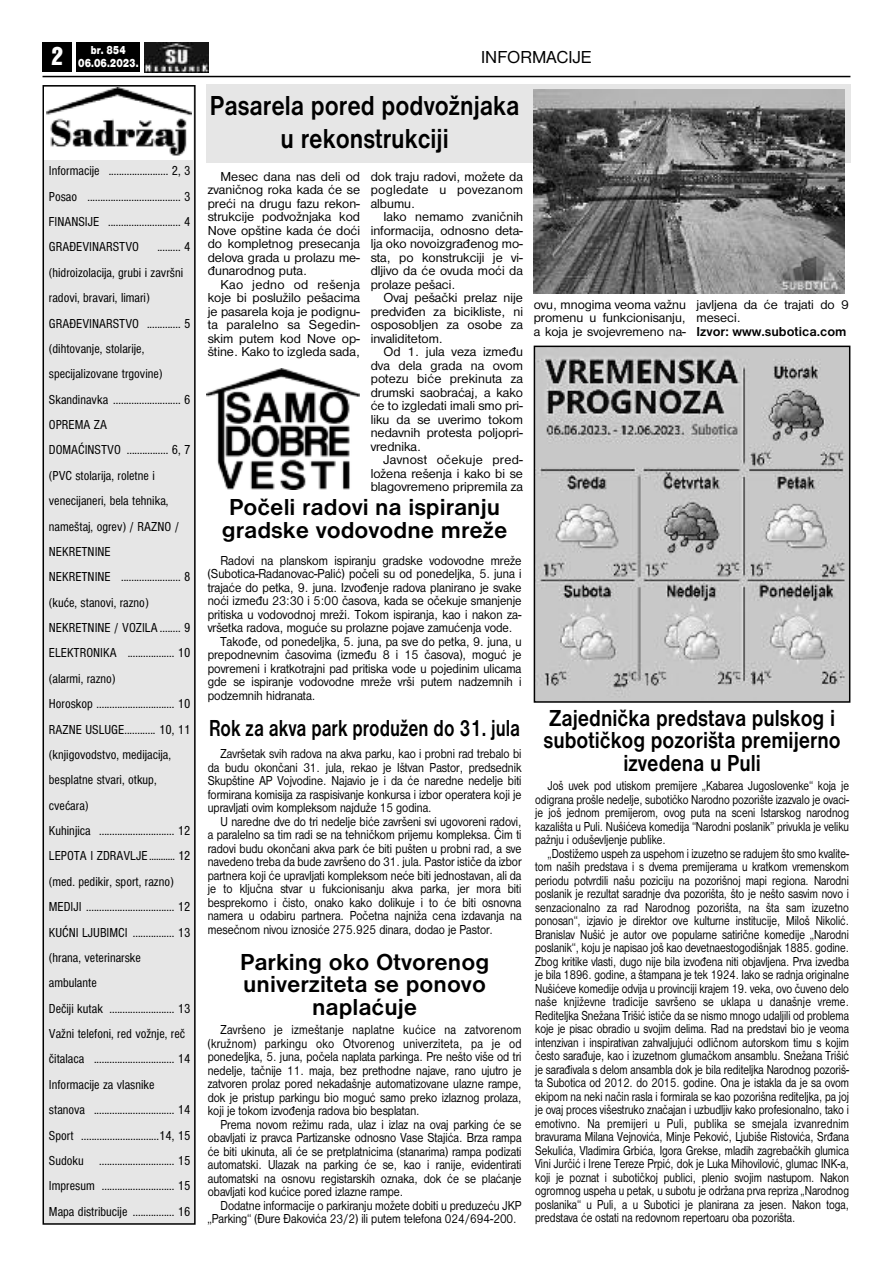
<style>
.page{position:relative;width:893px;height:1263px;background:#fff}
.page>*{position:absolute;margin:0;border:0;box-sizing:border-box;transform-origin:0 0}
.t1{font:700 28.5px/33px "Nimbus San DEE";color:#000;text-align:center;scale:.85 1}
.t2{font:27px "Nimbus San DEE Blac Cond";color:#fff}
.t3{font:700 24px/22.5px "Nimbus San DEE";color:#000;text-align:center}
.t4{font:700 24px/22.5px "Nimbus San DEE";color:#000;text-align:center;scale:.85 1}
.t5{font:700 24px "Nimbus San DEE";color:#000;scale:.75 1}
.t6{font:18px "Nimbus San DEE";color:#000}
.t7{font:13.5px/13.5px "Nimbus San DEE";color:#000;text-align:justify;scale:.8 1}
.t8{font:13.5px/13.5px "Nimbus San DEE";color:#000;text-align:justify;scale:.85 1}
.t9{font:condensed 13.5px/25.3px "Nimbus San DEE";color:#000;text-align:justify}
.t10{font:13.5px/13.5px "Nimbus San DEE";color:#000;text-align:justify}
.t11{font:13.5px "Nimbus San DEE";color:#000;scale:.9 1}
.t12{font:700 13.5px "Nimbus San DEE";color:#000}
.t13{font:12px/13.5px "Nimbus San DEE Blac";color:#fff;text-align:center;scale:.8 1}
</style>
<div class="page">
<div style="left:43px;top:86px;width:152px;height:1138px;background:#e6e6e6"></div>
<div style="left:43px;top:85px;width:153px;height:1140px;border:2px solid #000"></div>
<hr style="left:43px;top:76px;width:807px;height:1px;background:#000">
<div style="left:43px;top:43px;width:29px;height:29px;background:#000"></div>
<div style="left:77px;top:43px;width:63px;height:29px;background:#000"></div>
<img style="left:145px;top:43px;width:63px;height:29px">
<img style="left:206px;top:369px;width:153px;height:120px">
<img style="left:537px;top:349px;width:310px;height:351px">
<div style="left:534px;top:346px;width:316px;height:357px;border:2px solid #000"></div>
<div style="left:45px;top:87px;width:148px;height:72px;background:#fff"></div>
<img style="left:46px;top:87px;width:145px;height:69px">
<div style="left:206px;top:85px;width:644px;height:78px;background:#e6e6e6"></div>
<img style="left:534px;top:90px;width:311px;height:204px">
<h2 class="t2" style="left:52px;top:40px;width:13px">2</h2>
<p class="t13" style="left:78px;top:43px;width:77px">br. 854<br>06.06.2023.</p>
<h3 class="t6" style="left:481px;top:47px;width:112px">INFORMACIJE</h3>
<p class="t9" style="left:49px;top:158px;width:143px">Informacije ....................... 2, 3<br>Posao .................................... 3<br>FINANSIJE ............................ 4<br>GRAĐEVINARSTVO</p>
<p class="t9" style="left:49px;top:234px;width:143px;text-align:left;text-indent:108px">......... 4 (hidroizolacija, grubi i završni radovi, bravari, limari)<br>GRAĐEVINARSTVO ............. 5 (dihtovanje, stolarije, specijalizovane trgovine)<br>Skandinavka .......................... 6<br>OPREMA ZA<br>DOMAĆINSTVO ................ 6, 7 (PVC stolarija, roletne i venecijaneri, bela tehnika, nameštaj, ogrev) / RAZNO /<br>NEKRETNINE<br>NEKRETNINE ....................... 8 (kuće, stanovi, razno)<br>NEKRETNINE / VOZILA ........ 9<br>ELEKTRONIKA .................. 10 (alarmi, razno)<br>Horoskop .............................. 10<br>RAZNE USLUGE............ 10, 11 (knjigovodstvo, medijacija, besplatne stvari, otkup, cvećara)<br>Kuhinjica ............................. 12<br>LEPOTA I ZDRAVLJE ........... 12 (med. pedikir, sport, razno)<br>MEDIJI .................................. 12<br>KUĆNI LJUBIMCI ................ 13 (hrana, veterinarske ambulante<br>Dečiji kutak ......................... 13<br>Važni telefoni, red vožnje, reč čitalaca ............................... 14<br>Informacije za vlasnike stanova ............................... 14<br>Sport ..............................14, 15<br>Sudoku ............................. 15<br>Impresum ............................ 15<br>Mapa distribucije ................ 16</p>
<h1 class="t1" style="left:210px;top:88px;width:365px">Pasarela pored podvožnjaka u rekonstrukciji</h1>
<p class="t10" style="left:208px;top:169px;width:154px;text-indent:13px">Mesec dana nas deli od zvaničnog roka kada će se preći na drugu fazu rekon&shy;strukcije podvožnjaka kod Nove opštine kada će doći do kompletnog presecanja delova grada u prolazu me&shy;đunarodnog puta.</p>
<p class="t10" style="left:208px;top:277px;width:154px;text-indent:13px">Kao jedno od rešenja koje bi poslužilo pešacima je pasarela koja je podignu&shy;ta paralelno sa Segedin&shy;skim putem kod Nove op&shy;štine. Kako to izgleda sada,</p>
<p class="t10" style="left:371px;top:169px;width:154px">dok traju radovi, možete da pogledate u povezanom albumu.</p>
<p class="t10" style="left:371px;top:210px;width:154px;text-indent:13px">Iako nemamo zvaničnih informacija, odnosno deta&shy;lja oko novoizgrađenog mo&shy;sta, po konstrukciji je vi&shy;dljivo da će ovuda moći da prolaze pešaci.</p>
<p class="t10" style="left:371px;top:291px;width:154px;text-indent:13px">Ovaj pešački prelaz nije predviđen za bicikliste, ni osposobljen za osobe za invaliditetom.</p>
<p class="t10" style="left:371px;top:345px;width:154px;text-indent:13px">Od 1. jula veza između dva dela grada na ovom potezu biće prekinuta za drumski saobraćaj, a kako će to izgledati imali smo pri&shy;liku da se uverimo tokom nedavnih protesta poljopri&shy;vrednika.</p>
<p class="t10" style="left:371px;top:453px;width:154px;text-indent:13px">Javnost očekuje pred&shy;ložena rešenja i kako bi se blagovremeno pripremila za</p>
<h3 class="t3" style="left:222px;top:495px;width:287px">Počeli radovi na ispiranju gradske vodovodne mreže</h3>
<p class="t11" style="left:220px;top:552px;width:336px">Radovi na planskom ispiranju gradske vodovodne mreže</p>
<p class="t11" style="left:208px;top:565px;width:350px">(Subotica-Radanovac-Palić) počeli su od ponedeljka, 5. juna i</p>
<p class="t11" style="left:208px;top:579px;width:350px">trajaće do petka, 9. juna. Izvođenje radova planirano je svake</p>
<p class="t11" style="left:208px;top:592px;width:350px">noći između 23:30 i 5:00 časova, kada se očekuje smanjenje</p>
<p class="t11" style="left:208px;top:606px;width:350px">pritiska u vodovodnoj mreži. Tokom ispiranja, kao i nakon za-</p>
<p class="t11" style="left:208px;top:619px;width:340px">vršetka radova, moguće su prolazne pojave zamućenja vode.</p>
<p class="t11" style="left:220px;top:633px;width:336px">Takođe, od ponedeljka, 5. juna, pa sve do petka, 9. juna, u</p>
<p class="t11" style="left:208px;top:646px;width:350px">prepodnevnim časovima (između 8 i 15 časova), moguć je</p>
<p class="t11" style="left:208px;top:660px;width:350px">povremeni i kratkotrajni pad pritiska vode u pojedinim ulicama</p>
<p class="t11" style="left:208px;top:673px;width:350px">gde se ispiranje vodovodne mreže vrši putem nadzemnih i</p>
<p class="t11" style="left:208px;top:687px;width:121px">podzemnih hidranata.</p>
<h3 class="t5" style="left:209px;top:713px;width:416px">Rok za akva park produžen do 31. jula</h3>
<p class="t8" style="left:208px;top:747px;width:371px;text-indent:13px">Završetak svih radova na akva parku, kao i probni rad trebalo bi da budu okončani 31. jula, rekao je Ištvan Pastor, predsednik Skupštine AP Vojvodine. Najavio je i da će naredne nedelje biti formirana komisija za raspisivanje konkursa i izbor operatera koji je upravljati ovim kompleksom najduže 15 godina.</p>
<p class="t8" style="left:208px;top:814px;width:371px;text-indent:13px">U naredne dve do tri nedelje biće završeni svi ugovoreni radovi, a paralelno sa tim radi se na tehničkom prijemu kompleksa. Čim ti radovi budu okončani akva park će biti pušten u probni rad, a sve navedeno treba da bude završeno do 31. jula. Pastor ističe da izbor partnera koji će upravljati kompleksom neće biti jednostavan, ali da je to ključna stvar u fukcionisanju akva parka, jer mora biti besprekorno i čisto, onako kako dolikuje i to će biti osnovna namera u odabiru partnera. Početna najniža cena izdavanja na mesečnom nivou iznosiće 275.925 dinara, dodao je Pastor.</p>
<h3 class="t3" style="left:240px;top:950px;width:251px">Parking oko Otvorenog univerziteta se ponovo naplaćuje</h3>
<p class="t8" style="left:208px;top:1023px;width:371px;text-indent:13px">Završeno je izmeštanje naplatne kućice na zatvorenom (kružnom) parkingu oko Otvorenog univerziteta, pa je od ponedeljka, 5. juna, počela naplata parkinga. Pre nešto više od tri nedelje, tačnije 11. maja, bez prethodne najave, rano ujutro je zatvoren prolaz pored nekadašnje automatizovane ulazne rampe, dok je pristup parkingu bio moguć samo preko izlaznog prolaza, koji je tokom izvođenja radova bio besplatan.</p>
<p class="t8" style="left:208px;top:1117px;width:371px;text-indent:13px">Prema novom režimu rada, ulaz i izlaz na ovaj parking će se obavljati iz pravca Partizanske odnosno Vase Stajića. Brza rampa će biti ukinuta, ali će se pretplatnicima (stanarima) rampa podizati automatski. Ulazak na parking će se, kao i ranije, evidentirati automatski na osnovu registarskih oznaka, dok će se plaćanje obavljati kod kućice pored izlazne rampe.</p>
<p class="t8" style="left:208px;top:1198px;width:371px;text-indent:13px">Dodatne informacije o parkiranju možete dobiti u preduzeću JKP „Parking“ (Đure Đakovića 23/2) ili putem telefona 024/694-200.</p>
<p class="t10" style="left:534px;top:298px;width:154px">ovu, mnogima veoma važnu promenu u funkcionisanju, a koja je svojevremeno na-</p>
<p class="t10" style="left:697px;top:298px;width:154px">javljena da će trajati do 9 meseci.</p>
<p class="t12" style="left:697px;top:323px;width:151px">Izvor: www.subotica.com</p>
<h3 class="t4" style="left:543px;top:706px;width:351px">Zajednička predstava pulskog i subotičkog pozorišta premijerno izvedena u Puli</h3>
<p class="t7" style="left:535px;top:779px;width:394px;text-indent:13px">Još uvek pod utiskom premijere „Kabarea Jugoslovenke“ koja je odigrana prošle nedelje, subotičko Narodno pozorište izazvalo je ovaci&shy;je još jednom premijerom, ovog puta na sceni Istarskog narodnog kazališta u Puli. Nušićeva komedija “Narodni poslanik” privukla je veliku pažnju i oduševljenje publike.</p>
<p class="t7" style="left:535px;top:846px;width:394px;text-indent:13px">„Dostižemo uspeh za uspehom i izuzetno se radujem što smo kvalite&shy;tom naših predstava i s dvema premijerama u kratkom vremenskom periodu potvrdili našu poziciju na pozorišnoj mapi regiona. Narodni poslanik je rezultat saradnje dva pozorišta, što je nešto sasvim novo i senzacionalno za rad Narodnog pozorišta, na šta sam izuzetno ponosan“, izjavio je direktor ove kulturne institucije, Miloš Nikolić.<br>Branislav Nušić je autor ove popularne satirične komedije „Narodni poslanik“, koju je napisao još kao devetnaestogodišnjak 1885. godine.<br>Zbog kritike vlasti, dugo nije bila izvođena niti objavljena. Prva izvedba je bila 1896. godine, a štampana je tek 1924. Iako se radnja originalne Nušićeve komedije odvija u provinciji krajem 19. veka, ovo čuveno delo naše književne tradicije savršeno se uklapa u današnje vreme.<br>Rediteljka Snežana Trišić ističe da se nismo mnogo udaljili od problema koje je pisac obradio u svojim delima. Rad na predstavi bio je veoma intenzivan i inspirativan zahvaljujući odličnom autorskom timu s kojim često sarađuje, kao i izuzetnom glumačkom ansamblu. Snežana Trišić je sarađivala s delom ansambla dok je bila rediteljka Narodnog pozoriš&shy;ta Subotica od 2012. do 2015. godine. Ona je istakla da je sa ovom ekipom na neki način rasla i formirala se kao pozorišna rediteljka, pa joj je ovaj proces višestruko značajan i uzbudljiv kako profesionalno, tako i emotivno. Na premijeri u Puli, publika se smejala izvanrednim bravurama Milana Vejnovića, Minje Peković, Ljubiše Ristovića, Srđana Sekulića, Vladimira Grbića, Igora Grekse, mladih zagrebačkih glumica Vini Jurčić i Irene Tereze Prpić, dok je Luka Mihovilović, glumac INK-a, koji je poznat i subotičkoj publici, plenio svojim nastupom. Nakon ogromnog uspeha u petak, u subotu je održana prva repriza „Narodnog poslanika“ u Puli, a u Subotici je planirana za jesen. Nakon toga, predstava će ostati na redovnom repertoaru oba pozorišta.</p>
</div>
